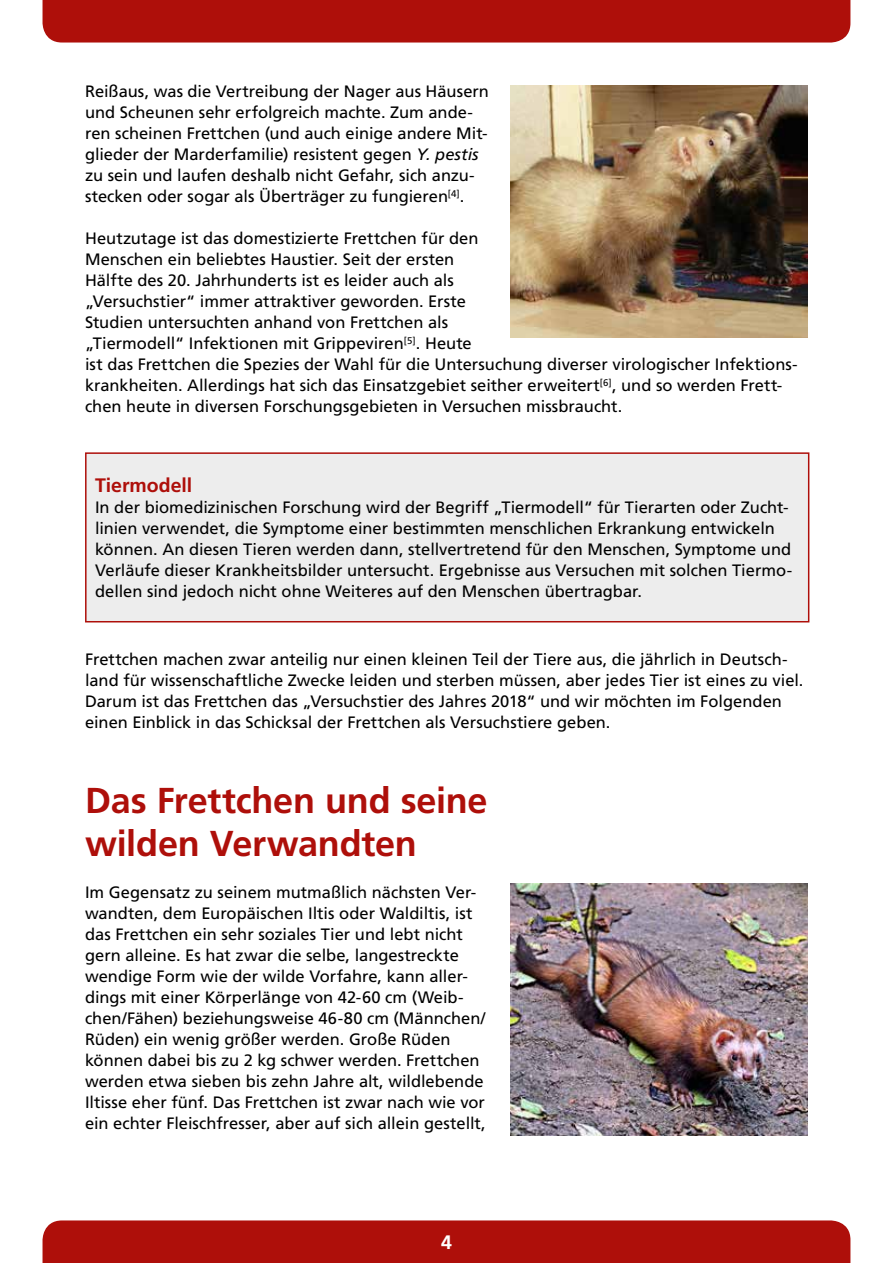
<style>
.page{position:relative;width:893px;height:1263px;background:#fff}
.page>*{position:absolute;margin:0;border:0;box-sizing:border-box;transform-origin:0 0}
.t1{font:700 36px/43.2px "Frutiger LT Std";letter-spacing:-.005em;color:#ae0f0a}
.t2{font:700 19.5px "Frutiger LT Std";color:#ae0f0a}
.t3{font:700 19.5px "Frutiger LT Std";color:#fff}
.t4{font:16.5px/21px "Frutiger LT Std";color:#000}
.s1{font-style:italic}
</style>
<div class="page">
<div style="left:43px;top:0;width:807px;height:43px;background:#ae0f0a"></div>
<div style="left:86px;top:453px;width:723px;height:169px;background:#ededed"></div>
<div style="left:85px;top:452px;width:724px;height:170px;border:2px solid #ae0f0a"></div>
<img style="left:510px;top:85px;width:298px;height:252px">
<img style="left:510px;top:883px;width:298px;height:252px">
<div style="left:43px;top:1220px;width:807px;height:43px;background:#ae0f0a"></div>
<p class="t4" style="left:85px;top:81px;width:405px">Reißaus, was die Vertreibung der Nager aus Häusern und Scheunen sehr erfolgreich machte. Zum ande&shy;ren scheinen Frettchen (und auch einige andere Mit&shy;glieder der Marderfamilie) resistent gegen <span class="s1">Y. pestis </span>zu sein und laufen deshalb nicht Gefahr, sich anzu&shy;stecken oder sogar als Überträger zu fungieren<sup>[4]</sup>.</p>
<p class="t4" style="left:85px;top:228px;width:714px">Heutzutage ist das domestizierte Frettchen für den<br>Menschen ein beliebtes Haustier. Seit der ersten<br>Hälfte des 20. Jahrhunderts ist es leider auch als<br>„Versuchstier“ immer attraktiver geworden. Erste<br>Studien untersuchten anhand von Frettchen als<br>„Tiermodell“ Infektionen mit Grippeviren<sup>[5]</sup>. Heute<br>ist das Frettchen die Spezies der Wahl für die Untersuchung diverser virologischer Infektions&shy;krankheiten. Allerdings hat sich das Einsatzgebiet seither erweitert<sup>[6]</sup>, und so werden Frett&shy;chen heute in diversen Forschungsgebieten in Versuchen missbraucht.</p>
<p class="t2" style="left:95px;top:474px;width:99px">Tiermodell</p>
<p class="t4" style="left:95px;top:497px;width:699px">In der biomedizinischen Forschung wird der Begriff „Tiermodell“ für Tierarten oder Zucht&shy;linien verwendet, die Symptome einer bestimmten menschlichen Erkrankung entwickeln können. An diesen Tieren werden dann, stellvertretend für den Menschen, Symptome und Verläufe dieser Krankheitsbilder untersucht. Ergebnisse aus Versuchen mit solchen Tiermo&shy;dellen sind jedoch nicht ohne Weiteres auf den Menschen übertragbar.</p>
<p class="t4" style="left:85px;top:648px;width:720px">Frettchen machen zwar anteilig nur einen kleinen Teil der Tiere aus, die jährlich in Deutsch&shy;land für wissenschaftliche Zwecke leiden und sterben müssen, aber jedes Tier ist eines zu viel.<br>Darum ist das Frettchen das „Versuchstier des Jahres 2018“ und wir möchten im Folgenden einen Einblick in das Schicksal der Frettchen als Versuchstiere geben.</p>
<h1 class="t1" style="left:85px;top:779px;width:404px">Das Frettchen und seine wilden Verwandten</h1>
<p class="t4" style="left:85px;top:882px;width:402px">Im Gegensatz zu seinem mutmaßlich nächsten Ver&shy;wandten, dem Europäischen Iltis oder Waldiltis, ist das Frettchen ein sehr soziales Tier und lebt nicht gern alleine. Es hat zwar die selbe, langestreckte wendige Form wie der wilde Vorfahre, kann aller&shy;dings mit einer Körperlänge von 42-60 cm (Weib&shy;chen/Fähen) beziehungsweise 46-80 cm (Männchen/ Rüden) ein wenig größer werden. Große Rüden können dabei bis zu 2 kg schwer werden. Frettchen werden etwa sieben bis zehn Jahre alt, wildlebende Iltisse eher fünf. Das Frettchen ist zwar nach wie vor ein echter Fleischfresser, aber auf sich allein gestellt,</p>
<p class="t3" style="left:441px;top:1231px;width:12px">4</p>
</div>
